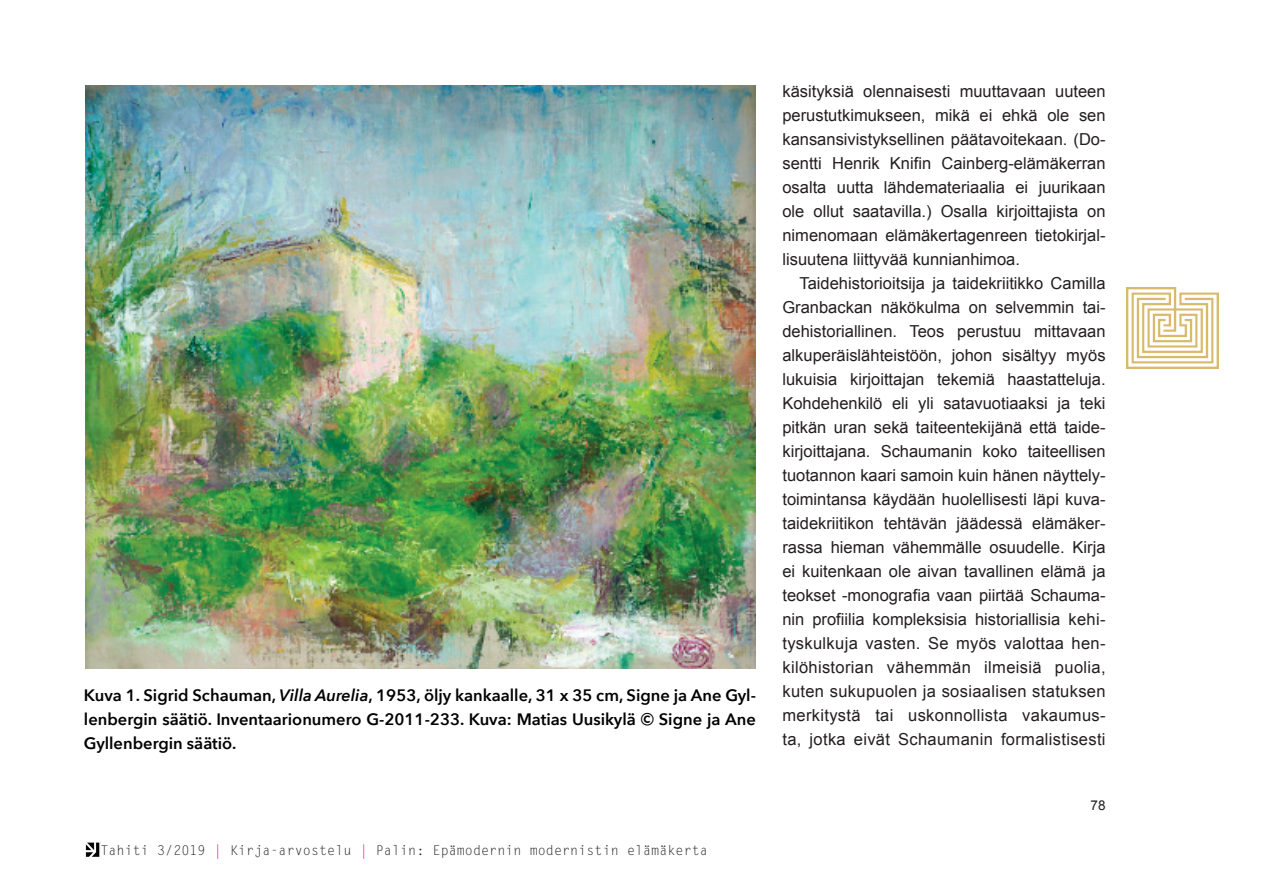
<style>
.page{position:relative;width:1263px;height:893px;background:#fff}
.page>*{position:absolute;margin:0;border:0;box-sizing:border-box;transform-origin:0 0}
.t1{font:16.5px/24px "Arial";letter-spacing:.01em;color:#231f20;text-align:justify}
.t2{font:600 16.5px/24px "Avenir Next";color:#000;text-align:justify}
.t3{font:13.5px "Letter Gothic Std";color:#231f20}
.t4{font:13.5px "Arial";color:#231f20}
.s1{font-style:italic}
.s2{color:#ed028c}
</style>
<div class="page">
<img style="left:1127px;top:287px;width:92px;height:82px">
<img style="left:85px;top:842px;width:15px;height:15px">
<img style="left:85px;top:85px;width:671px;height:583px">
<p class="t2" style="left:84px;top:683px;width:673px">Kuva 1. Sigrid Schauman, <span class="s1">Villa Aurelia</span>, 1953, öljy kankaalle, 31 x 35 cm, Signe ja Ane Gyl&shy;lenbergin säätiö. Inventaarionumero G-2011-233. Kuva: Matias Uusikylä © Signe ja Ane Gyllenbergin säätiö.</p>
<p class="t3" style="left:100px;top:842px;width:609px">Tahiti 3/2019 <span class="s2">|</span> Kirja-arvostelu <span class="s2">|</span> Palin: Epämodernin modernistin elämäkerta</p>
<p class="t1" style="left:782px;top:79px;width:325px">käsityksiä olennaisesti muuttavaan uuteen perustutkimukseen, mikä ei ehkä ole sen kansansivistyksellinen päätavoitekaan. (Do&shy;sentti Henrik Knifin Cainberg-elämäkerran osalta uutta lähdemateriaalia ei juurikaan ole ollut saatavilla.) Osalla kirjoittajista on nimenomaan elämäkertagenreen tietokirjal&shy;lisuutena liittyvää kunnianhimoa.</p>
<p class="t1" style="left:782px;top:271px;width:325px;text-indent:17px">Taidehistorioitsija ja taidekriitikko Camilla Granbackan näkökulma on selvemmin tai&shy;dehistoriallinen. Teos perustuu mittavaan alkuperäislähteistöön, johon sisältyy myös lukuisia kirjoittajan tekemiä haastatteluja.<br>Kohdehenkilö eli yli satavuotiaaksi ja teki pitkän uran sekä taiteentekijänä että taide&shy;kirjoittajana. Schaumanin koko taiteellisen tuotannon kaari samoin kuin hänen näyttely&shy;toimintansa käydään huolellisesti läpi kuva&shy;taidekriitikon tehtävän jäädessä elämäker&shy;rassa hieman vähemmälle osuudelle. Kirja ei kuitenkaan ole aivan tavallinen elämä ja teokset -monografia vaan piirtää Schauma&shy;nin profiilia kompleksisia historiallisia kehi&shy;tyskulkuja vasten. Se myös valottaa hen&shy;kilöhistorian vähemmän ilmeisiä puolia, kuten sukupuolen ja sosiaalisen statuksen merkitystä tai uskonnollista vakaumus&shy;ta, jotka eivät Schaumanin formalistisesti</p>
<p class="t4" style="left:1090px;top:796px;width:17px">78</p>
</div>
